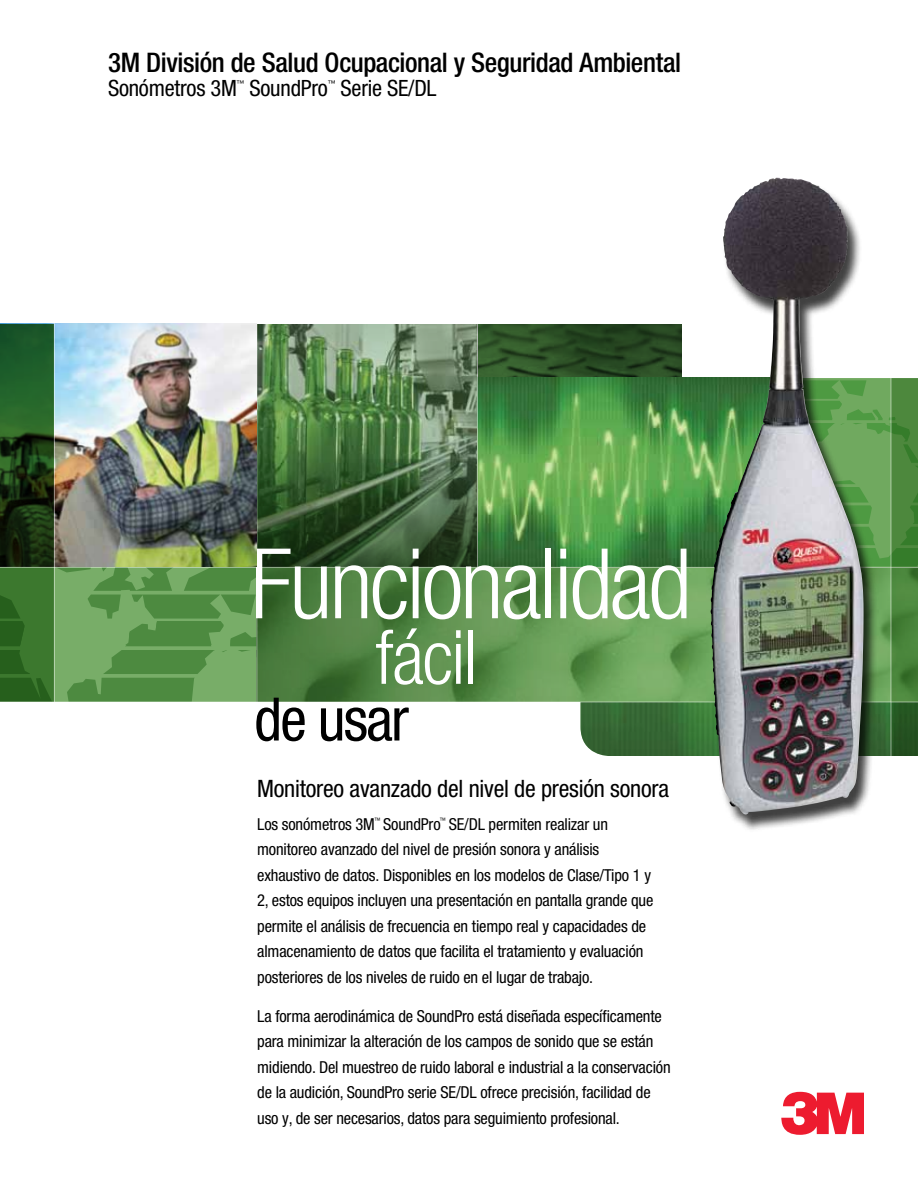
<style>
.page{position:relative;width:918px;height:1188px;background:#fff}
.page>*{position:absolute;margin:0;border:0;box-sizing:border-box;transform-origin:0 0}
.t1{font:300 condensed 97.5px "Helvetica Neue LT Pro";letter-spacing:-.03em;color:#fff}
.t2{font:300 condensed 75px "Helvetica Neue LT Pro";letter-spacing:-.02em;color:#fff}
.t3{font:condensed 60px "Helvetica Neue LT Pro";letter-spacing:-.03em;color:#000}
.t4{font:500 condensed 27px "Helvetica Neue LT Pro";letter-spacing:-.015em;color:#000}
.t5{font:condensed 24px "Helvetica Neue LT Pro";letter-spacing:-.01em;color:#000}
.t6{font:condensed 22.5px "Helvetica Neue LT Pro";letter-spacing:-.01em;color:#000}
.t7{font:condensed 16.5px/25.5px "Helvetica Neue LT Pro";letter-spacing:-.01em;color:#000}
.t8{font:condensed 7.8px "Helvetica Neue LT Pro";color:#000}
</style>
<div class="page">
<svg style="left:781px;top:1092px;width:83px;height:43px"></svg>
<img style="left:580px;top:703px;width:311px;height:53px">
<img style="left:257px;top:324px;width:220px;height:135px">
<svg style="left:0;top:324px;width:54px;height:243px;background:#1c431b"></svg>
<img style="left:478px;top:324px;width:204px;height:53px">
<svg style="left:878px;top:378px;width:13px;height:189px;background:#6fa95f"></svg>
<img style="left:623px;top:568px;width:268px;height:134px">
<svg style="left:892px;top:378px;width:26px;height:378px;background:#427d35"></svg>
<img style="left:478px;top:378px;width:231px;height:189px">
<svg style="left:257px;top:568px;width:366px;height:134px;background:#588b4a"></svg>
<svg style="left:0;top:568px;width:256px;height:134px;background:#5a934b"></svg>
<svg style="left:257px;top:459px;width:220px;height:108px;background:#375532"></svg>
<hr style="left:0;top:702px;width:918px;height:1px;background:#fff">
<hr style="left:0;top:567px;width:918px;height:1px;background:#fff">
<div style="left:709px;top:180px;width:169px;height:652px;background:#000;opacity:.75"></div>
<img style="left:710px;top:178px;width:67px;height:494px">
<img style="left:55px;top:324px;width:201px;height:243px">
<hr style="left:54px;top:322px;width:1px;height:381px;background:#fff">
<h3 class="t4" style="left:108px;top:46px;width:575px">3M División de Salud Ocupacional y Seguridad Ambiental</h3>
<h3 class="t6" style="left:108px;top:75px;width:130px">Sonómetros 3M</h3>
<p class="t8" style="left:237px;top:78px;width:9px">™</p>
<h3 class="t6" style="left:250px;top:75px;width:80px">SoundPro</h3>
<p class="t8" style="left:328px;top:78px;width:9px">™</p>
<h3 class="t6" style="left:341px;top:75px;width:98px">Serie SE/DL</h3>
<h1 class="t1" style="left:251px;top:528px;width:442px">Funcionalidad</h1>
<h2 class="t2" style="left:376px;top:614px;width:103px">fácil</h2>
<h3 class="t3" style="left:254px;top:684px;width:156px">de usar</h3>
<h3 class="t5" style="left:257px;top:775px;width:413px">Monitoreo avanzado del nivel de presión sonora</h3>
<p class="t7" style="left:257px;top:811px;width:398px">Los sonómetros 3M<sup>™</sup> SoundPro<sup>™</sup> SE/DL permiten realizar un monitoreo avanzado del nivel de presión sonora y análisis exhaustivo de datos. Disponibles en los modelos de Clase/Tipo 1 y 2, estos equipos incluyen una presentación en pantalla grande que permite el análisis de frecuencia en tiempo real y capacidades de almacenamiento de datos que facilita el tratamiento y evaluación posteriores de los niveles de ruido en el lugar de trabajo.</p>
<p class="t7" style="left:257px;top:1003px;width:415px">La forma aerodinámica de SoundPro está diseñada específicamente para minimizar la alteración de los campos de sonido que se están midiendo. Del muestreo de ruido laboral e industrial a la conservación de la audición, SoundPro serie SE/DL ofrece precisión, facilidad de uso y, de ser necesarios, datos para seguimiento profesional.</p>
</div>
